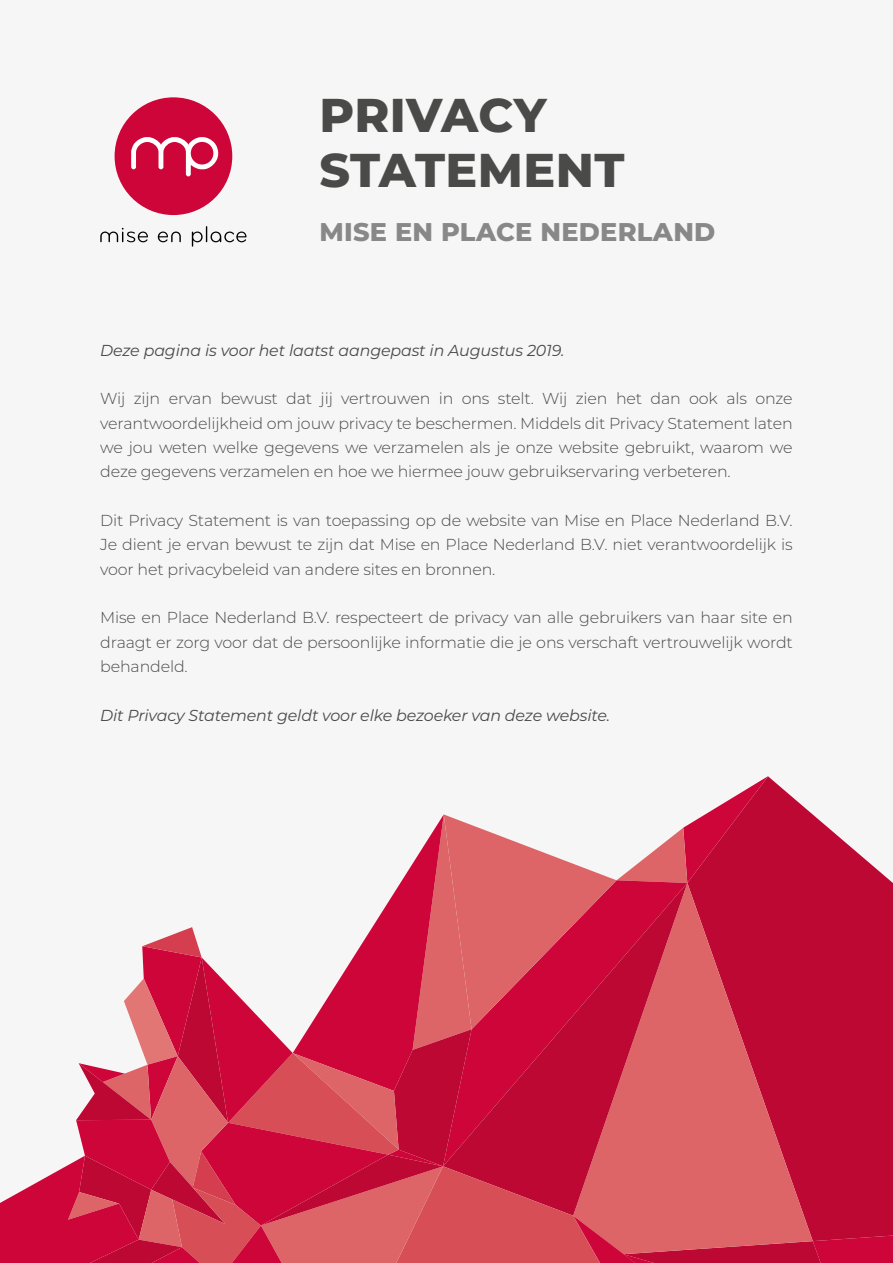
<style>
.page{position:relative;width:893px;height:1263px;background:#f6f6f6}
.page>*{position:absolute;margin:0;border:0;box-sizing:border-box;transform-origin:0 0}
.t1{font:800 47.4px/54.4px "Montserrat";letter-spacing:.01em;color:#4a4a49}
.t2{font:800 25.65px "Montserrat";letter-spacing:.01em;color:#898888}
.t3{font:300 15.9px/24.3px "Montserrat";letter-spacing:-.01em;color:#4a4a49;text-align:justify}
.t4{font:italic 15.9px "Montserrat";letter-spacing:-.01em;color:#4a4a49}
</style>
<div class="page">
<svg style="left:0;top:776px;width:893px;height:487px"></svg>
<div style="left:115px;top:97px;width:117px;height:118px;background:#ce0538;border-radius:50%"></div>
<svg style="left:131px;top:137px;width:87px;height:39px"></svg>
<div style="left:191px;top:142px;width:22px;height:22px;background:#ce0538;border-radius:50%"></div>
<svg style="left:100px;top:226px;width:146px;height:21px"></svg>
<h1 class="t1" style="left:319px;top:86px;width:307px">PRIVACY<br>STATEMENT</h1>
<h2 class="t2" style="left:319px;top:213px;width:397px">MISE EN PLACE NEDERLAND</h2>
<p class="t4" style="left:100px;top:339px;width:466px">Deze pagina is voor het laatst aangepast in Augustus 2019.</p>
<p class="t3" style="left:100px;top:386px;width:694px">Wij zijn ervan bewust dat jij vertrouwen in ons stelt. Wij zien het dan ook als onze verantwoordelijkheid om jouw privacy te beschermen. Middels dit Privacy Statement laten we jou weten welke gegevens we verzamelen als je onze website gebruikt, waarom we deze gegevens verzamelen en hoe we hiermee jouw gebruikservaring verbeteren.</p>
<p class="t3" style="left:100px;top:508px;width:694px">Dit Privacy Statement is van toepassing op de website van Mise en Place Nederland B.V.<br>Je dient je ervan bewust te zijn dat Mise en Place Nederland B.V. niet verantwoordelijk is voor het privacybeleid van andere sites en bronnen.</p>
<p class="t3" style="left:100px;top:605px;width:694px">Mise en Place Nederland B.V. respecteert de privacy van alle gebruikers van haar site en draagt er zorg voor dat de persoonlijke informatie die je ons verschaft vertrouwelijk wordt behandeld.</p>
<p class="t4" style="left:100px;top:704px;width:511px">Dit Privacy Statement geldt voor elke bezoeker van deze website.</p>
</div>
